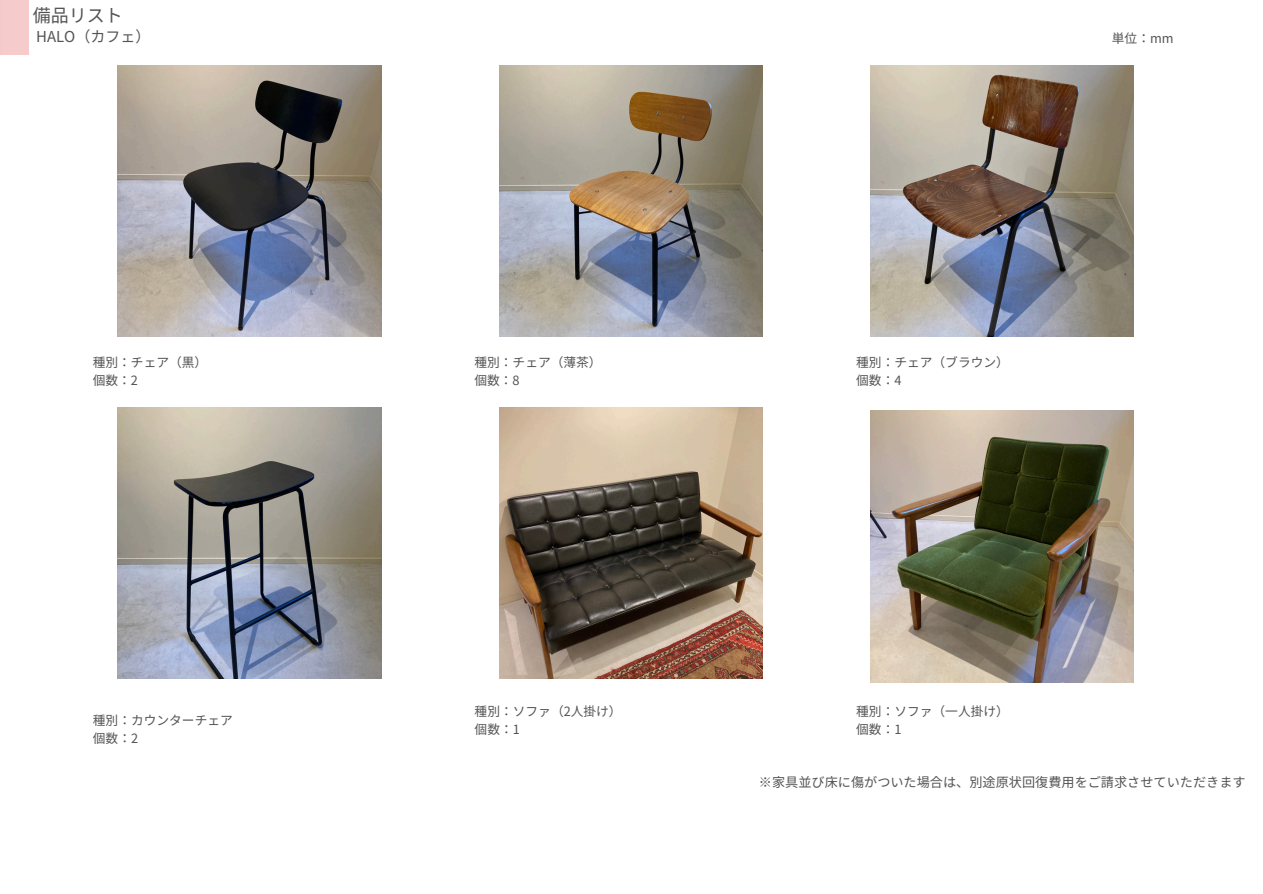
<style>
.page{position:relative;width:1263px;height:894px;background:#fff}
.page>*{position:absolute;margin:0;border:0;box-sizing:border-box;transform-origin:0 0}
.t1{font:18px "Noto Sans JP";color:#545454}
.t2{font:15px "Noto Sans JP";color:#545454}
.t3{font:13.2px "Noto Sans JP";color:#545454}
.t4{font:12.75px "Noto Sans JP";color:#545454}
</style>
<div class="page">
<img style="left:500px;top:407px;width:263px;height:271px">
<img style="left:118px;top:407px;width:263px;height:271px">
<img style="left:870px;top:410px;width:264px;height:272px">
<img style="left:118px;top:65px;width:263px;height:271px">
<img style="left:500px;top:65px;width:263px;height:271px">
<img style="left:870px;top:65px;width:264px;height:271px">
<p class="t1" style="left:33px;top:1px;width:92px">備品リスト</p>
<p class="t2" style="left:36px;top:24px;width:116px">HALO（カフェ）</p>
<p class="t4" style="left:93px;top:352px;width:116px">種別：チェア（黒）</p>
<p class="t4" style="left:93px;top:370px;width:47px">個数：2</p>
<p class="t4" style="left:93px;top:710px;width:141px">種別：カウンターチェア</p>
<p class="t4" style="left:93px;top:727px;width:47px">個数：2</p>
<p class="t4" style="left:474px;top:352px;width:129px">種別：チェア（薄茶）</p>
<h1 class="t4" style="left:474px;top:370px;width:47px">個数：8</h1>
<p class="t4" style="left:475px;top:701px;width:149px">種別：ソファ（2人掛け）</p>
<p class="t4" style="left:475px;top:719px;width:47px">個数：1</p>
<p class="t4" style="left:1112px;top:28px;width:63px">単位：mm</p>
<p class="t4" style="left:856px;top:352px;width:154px">種別：チェア（ブラウン）</p>
<p class="t4" style="left:856px;top:370px;width:47px">個数：4</p>
<p class="t4" style="left:856px;top:701px;width:154px">種別：ソファ（一人掛け）</p>
<p class="t4" style="left:856px;top:719px;width:47px">個数：1</p>
<p class="t3" style="left:759px;top:771px;width:488px">※家具並び床に傷がついた場合は、別途原状回復費用をご請求させていただきます</p>
</div>
